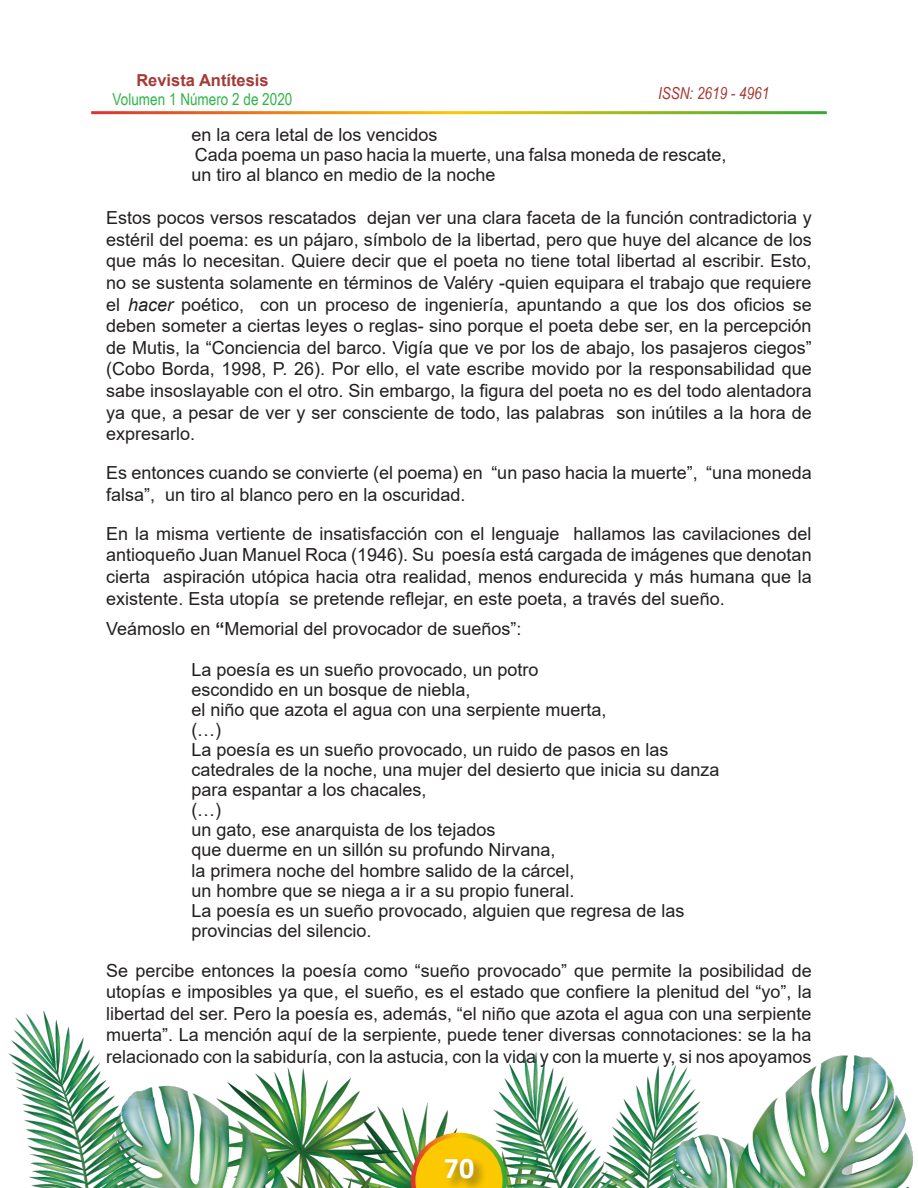
<style>
.page{position:relative;width:918px;height:1188px;background:#fff}
.page>*{position:absolute;margin:0;border:0;box-sizing:border-box;transform-origin:0 0}
.t1{font:700 30px "Calibri";color:#fff}
.t2{font:18px/21.6px "Arial";color:#231f20}
.t3{font:16.5px "Arial Narrow";color:#31b44a}
.t4{font:700 16.5px "Arial";color:#a53a35}
.t5{font:italic 16.5px "Arial Narrow";color:#a53a35}
.s1{font-style:italic}
.s2{font-weight:700}
</style>
<div class="page">
<img style="left:8px;top:1010px;width:905px;height:178px">
<svg style="left:411px;top:1133px;width:96px;height:55px;background:#dec034"></svg>
<div style="left:443px;top:1157px;width:45px;height:31px;background:#231f20;opacity:.54"></div>
<p class="t4" style="left:136px;top:68px;width:134px">Revista Antítesis</p>
<p class="t3" style="left:113px;top:88px;width:181px">Volumen 1 Número 2 de 2020</p>
<p class="t5" style="left:658px;top:81px;width:113px">ISSN: 2619 - 4961</p>
<p class="t2" style="left:191px;top:123px;width:248px">en la cera letal de los vencidos</p>
<p class="t2" style="left:191px;top:145px;width:537px;line-height:19.8px">Cada poema un paso hacia la muerte, una falsa moneda de rescate, un tiro al blanco en medio de la noche</p>
<p class="t2" style="left:106px;top:207px;width:707px;text-align:justify">Estos pocos versos rescatados dejan ver una clara faceta de la función contradictoria y estéril del poema: es un pájaro, símbolo de la libertad, pero que huye del alcance de los que más lo necesitan. Quiere decir que el poeta no tiene total libertad al escribir. Esto, no se sustenta solamente en términos de Valéry -quien equipara el trabajo que requiere el <span class="s1">hacer</span> poético, con un proceso de ingeniería, apuntando a que los dos oficios se deben someter a ciertas leyes o reglas- sino porque el poeta debe ser, en la percepción de Mutis, la “Conciencia del barco. Vigía que ve por los de abajo, los pasajeros ciegos” (Cobo Borda, 1998, P. 26). Por ello, el vate escribe movido por la responsabilidad que sabe insoslayable con el otro. Sin embargo, la figura del poeta no es del todo alentadora ya que, a pesar de ver y ser consciente de todo, las palabras son inútiles a la hora de expresarlo.</p>
<p class="t2" style="left:106px;top:462px;width:707px">Es entonces cuando se convierte (el poema) en “un paso hacia la muerte”, “una moneda falsa”, un tiro al blanco pero en la oscuridad.</p>
<p class="t2" style="left:106px;top:523px;width:707px;text-align:justify">En la misma vertiente de insatisfacción con el lenguaje hallamos las cavilaciones del antioqueño Juan Manuel Roca (1946). Su poesía está cargada de imágenes que denotan cierta aspiración utópica hacia otra realidad, menos endurecida y más humana que la existente. Esta utopía se pretende reflejar, en este poeta, a través del sueño.</p>
<p class="t2" style="left:106px;top:618px;width:417px">Veámoslo en <span class="s2">“</span>Memorial del provocador de sueños”:</p>
<p class="t2" style="left:191px;top:658px;width:349px">La poesía es un sueño provocado, un potro</p>
<p class="t2" style="left:191px;top:679px;width:281px">escondido en un bosque de niebla,</p>
<p class="t2" style="left:191px;top:699px;width:417px">el niño que azota el agua con una serpiente muerta,</p>
<p class="t2" style="left:191px;top:719px;width:31px">(…)</p>
<p class="t2" style="left:191px;top:740px;width:530px;line-height:19.8px">La poesía es un sueño provocado, un ruido de pasos en las catedrales de la noche, una mujer del desierto que inicia su danza para espantar a los chacales,</p>
<p class="t2" style="left:191px;top:799px;width:31px">(…)</p>
<p class="t2" style="left:191px;top:819px;width:306px">un gato, ese anarquista de los tejados</p>
<p class="t2" style="left:191px;top:839px;width:366px">que duerme en un sillón su profundo Nirvana,</p>
<p class="t2" style="left:191px;top:859px;width:385px">la primera noche del hombre salido de la cárcel,</p>
<p class="t2" style="left:191px;top:880px;width:385px">un hombre que se niega a ir a su propio funeral.</p>
<p class="t2" style="left:191px;top:901px;width:495px;line-height:19.8px">La poesía es un sueño provocado, alguien que regresa de las provincias del silencio.</p>
<p class="t2" style="left:106px;top:959px;width:707px;text-align:justify">Se percibe entonces la poesía como “sueño provocado” que permite la posibilidad de utopías e imposibles ya que, el sueño, es el estado que confiere la plenitud del “yo”, la libertad del ser. Pero la poesía es, además, “el niño que azota el agua con una serpiente muerta”. La mención aquí de la serpiente, puede tener diversas connotaciones: se la ha relacionado con la sabiduría, con la astucia, con la vida y con la muerte y, si nos apoyamos</p>
<h1 class="t1" style="left:444px;top:1147px;width:32px">70</h1>
</div>
